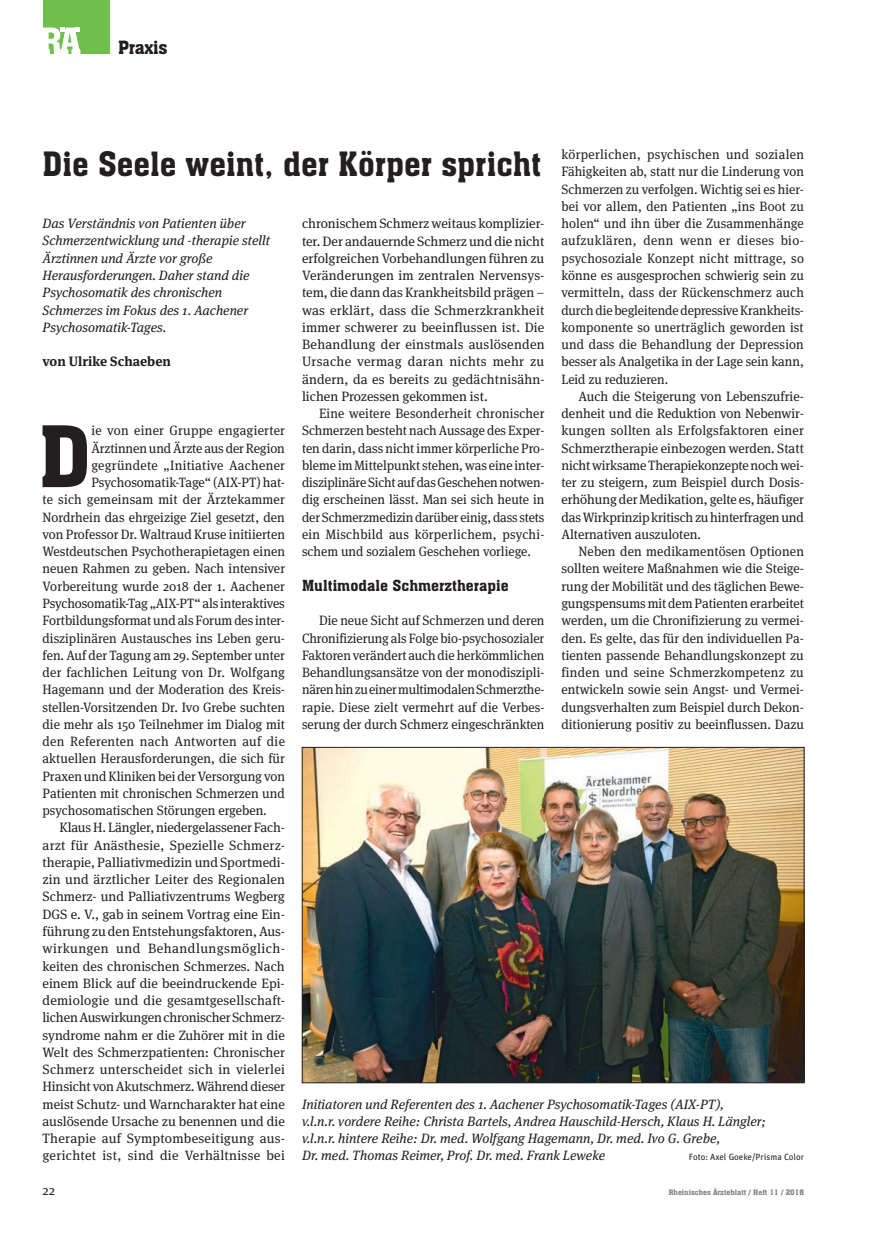
<style>
.page{position:relative;width:872px;height:1234px;background:#fff}
.page>*{position:absolute;margin:0;border:0;box-sizing:border-box;transform-origin:0 0}
.t1{font:83.1px "Aachen BT";color:#231f20}
.t2{font:33px "Aachen BT";color:#231f20;scale:.95 1}
.t3{font:18px "Aachen BT";letter-spacing:-.015em;color:#231f20}
.t4{font:15px "Aachen BT";color:#231f20}
.t5{font:13.5px/17.2px "Meta Serif OT";color:#231f20;text-align:justify}
.t6{font:13.5px/17.2px "Meta Serif OT";color:#231f20;text-align:justify;scale:.96 1}
.t7{font:italic 13.5px/17.2px "Meta Serif OT";color:#231f20}
.t8{font:13.5px "Meta Serif OT";letter-spacing:.02em;color:#231f20}
.t9{font:13.5px "Meta Serif OT";letter-spacing:.025em;color:#231f20}
.t10{font:13.5px "Meta Serif OT";letter-spacing:.035em;color:#231f20}
.t11{font:700 13.5px "Meta Serif OT";color:#231f20}
.t12{font:9px "Unit";color:#231f20}
.t13{font:7.5px "Aachen BT";color:#808285}
</style>
<div class="page">
<div style="left:43px;top:0;width:66px;height:54px;background:#70bf4c"></div>
<svg style="left:43px;top:28px;width:37px;height:26px"></svg>
<img style="left:304px;top:749px;width:498px;height:331px">
<h3 class="t3" style="left:118px;top:36px;width:51px">Praxis</h3>
<p class="t6" style="left:561px;top:146px;width:254px">körperlichen, psychischen und sozialen Fähigkeiten ab, statt nur die Linderung von Schmerzen zu verfolgen. Wichtig sei es hier&shy;bei vor allem, den Patienten „ins Boot zu holen“ und ihn über die Zusammenhänge aufzuklären, denn wenn er dieses bio&shy;psychosoziale Konzept nicht mittrage, so könne es ausgesprochen schwierig sein zu vermitteln, dass der Rückenschmerz auch durch die begleitende depressive Krankheits&shy;komponente so unerträglich geworden ist und dass die Behandlung der Depression besser als Analgetika in der Lage sein kann, Leid zu reduzieren.</p>
<p class="t5" style="left:561px;top:387px;width:244px;text-indent:17px">Auch die Steigerung von Lebenszufrie&shy;denheit und die Reduktion von Nebenwir&shy;kungen sollten als Erfolgsfaktoren einer Schmerztherapie einbezogen werden. Statt nicht wirksame Therapiekonzepte noch wei&shy;ter zu steigern, zum Beispiel durch Dosis&shy;erhöhung der Medikation, gelte es, häufiger das Wirkprinzip kritisch zu hinterfragen und Alternativen auszuloten.</p>
<p class="t5" style="left:561px;top:542px;width:244px;text-indent:17px">Neben den medikamentösen Optionen sollten weitere Maßnahmen wie die Steige&shy;rung der Mobilität und des täglichen Bewe&shy;gungspensums mit dem Patienten erarbeitet werden, um die Chronifizierung zu vermei&shy;den. Es gelte, das für den individuellen Pa&shy;tienten passende Behandlungskonzept zu finden und seine Schmerzkompetenz zu entwickeln sowie sein Angst- und Vermei&shy;dungsverhalten zum Beispiel durch Dekon&shy;ditionierung positiv zu beeinflussen. Dazu</p>
<h2 class="t2" style="left:43px;top:143px;width:526px">Die Seele weint, der Körper spricht</h2>
<p class="t7" style="left:43px;top:215px;width:229px">Das Verständnis von Patienten über Schmerzentwicklung und -therapie stellt Ärztinnen und Ärzte vor große Herausforderungen. Daher stand die Psychosomatik des chronischen Schmerzes im Fokus des 1. Aachener Psychosomatik-Tages.</p>
<p class="t11" style="left:43px;top:353px;width:130px">von Ulrike Schaeben</p>
<p class="t5" style="left:302px;top:215px;width:244px">chronischem Schmerz weitaus komplizier&shy;ter. Der andauernde Schmerz und die nicht erfolgreichen Vorbehandlungen führen zu Veränderungen im zentralen Nervensys&shy;tem, die dann das Krankheitsbild prägen – was erklärt, dass die Schmerzkrankheit immer schwerer zu beeinflussen ist. Die Behandlung der einstmals auslösenden Ursache vermag daran nichts mehr zu ändern, da es bereits zu gedächtnisähn&shy;lichen Prozessen gekommen ist.</p>
<p class="t6" style="left:302px;top:404px;width:254px;text-indent:17px">Eine weitere Besonderheit chronischer Schmerzen besteht nach Aussage des Exper&shy;ten darin, dass nicht immer körperliche Pro&shy;bleme im Mittelpunkt stehen, was eine inter&shy;disziplinäre Sicht auf das Geschehen notwen&shy;dig erscheinen lässt. Man sei sich heute in der Schmerzmedizin darüber einig, dass stets ein Mischbild aus körperlichem, psychi&shy;schem und sozialem Geschehen vorliege.</p>
<p class="t4" style="left:302px;top:575px;width:208px">Multimodale Schmerztherapie</p>
<p class="t6" style="left:302px;top:611px;width:254px;text-indent:17px">Die neue Sicht auf Schmerzen und deren Chronifizierung als Folge bio-psychosozialer Faktoren verändert auch die herkömmlichen Behandlungsansätze von der monodiszipli&shy;nären hin zu einer multimodalen Schmerzthe&shy;rapie. Diese zielt vermehrt auf die Verbes&shy;serung der durch Schmerz eingeschränkten</p>
<h1 class="t1" style="left:38px;top:404px;width:54px">D</h1>
<p class="t8" style="left:91px;top:422px;width:195px">ie von einer Gruppe engagierter</p>
<p class="t5" style="left:91px;top:439px;width:195px">Ärztinnen und Ärzte aus der Region</p>
<p class="t8" style="left:91px;top:456px;width:195px">gegründete „Initiative Aachener</p>
<p class="t5" style="left:91px;top:473px;width:195px">Psychosomatik-Tage“ (AIX-PT) hat-</p>
<p class="t5" style="left:43px;top:491px;width:244px">te sich gemeinsam mit der Ärztekammer</p>
<p class="t5" style="left:43px;top:508px;width:244px">Nordrhein das ehrgeizige Ziel gesetzt, den</p>
<p class="t5" style="left:43px;top:525px;width:244px">von Professor Dr. Waltraud Kruse initiierten</p>
<p class="t5" style="left:43px;top:542px;width:244px">Westdeutschen Psychotherapietagen einen</p>
<p class="t5" style="left:43px;top:560px;width:244px">neuen Rahmen zu geben. Nach intensiver</p>
<p class="t5" style="left:43px;top:577px;width:244px">Vorbereitung wurde 2018 der 1. Aachener</p>
<p class="t5" style="left:43px;top:594px;width:244px">Psychosomatik-Tag „AIX-PT“ als interaktives</p>
<p class="t5" style="left:43px;top:611px;width:242px">Fortbildungsformat und als Forum des inter-</p>
<p class="t6" style="left:43px;top:629px;width:254px">disziplinären Austausches ins Leben geru-</p>
<p class="t5" style="left:43px;top:646px;width:244px">fen. Auf der Tagung am 29. September unter</p>
<p class="t5" style="left:43px;top:663px;width:244px">der fachlichen Leitung von Dr. Wolfgang</p>
<p class="t5" style="left:43px;top:680px;width:242px">Hagemann und der Moderation des Kreis-</p>
<p class="t5" style="left:43px;top:698px;width:244px">stellen-Vorsitzenden Dr. Ivo Grebe suchten</p>
<p class="t5" style="left:43px;top:715px;width:244px">die mehr als 150 Teilnehmer im Dialog mit</p>
<p class="t8" style="left:43px;top:732px;width:244px">den Referenten nach Antworten auf die</p>
<p class="t5" style="left:43px;top:749px;width:244px">aktuellen Herausforderungen, die sich für</p>
<p class="t5" style="left:43px;top:767px;width:244px">Praxen und Kliniken bei der Versorgung von</p>
<p class="t5" style="left:43px;top:784px;width:244px">Patienten mit chronischen Schmerzen und</p>
<p class="t5" style="left:43px;top:801px;width:226px">psychosomatischen Störungen ergeben.</p>
<p class="t5" style="left:60px;top:818px;width:225px">Klaus H. Längler, niedergelassener Fach-</p>
<p class="t5" style="left:43px;top:836px;width:242px">arzt für Anästhesie, Spezielle Schmerz-</p>
<p class="t5" style="left:43px;top:853px;width:244px">therapie, Palliativmedizin und Sportmedi-</p>
<p class="t5" style="left:43px;top:870px;width:244px">zin und ärztlicher Leiter des Regionalen</p>
<p class="t5" style="left:43px;top:887px;width:244px">Schmerz- und Palliativzentrums Wegberg</p>
<p class="t5" style="left:43px;top:905px;width:244px">DGS e. V., gab in seinem Vortrag eine Ein-</p>
<p class="t5" style="left:43px;top:922px;width:244px">führung zu den Entstehungsfaktoren, Aus-</p>
<p class="t10" style="left:43px;top:939px;width:242px">wirkungen und Behandlungsmöglich-</p>
<p class="t5" style="left:43px;top:956px;width:244px">keiten des chronischen Schmerzes. Nach</p>
<p class="t5" style="left:43px;top:974px;width:242px">einem Blick auf die beeindruckende Epi-</p>
<p class="t5" style="left:43px;top:991px;width:242px">demiologie und die gesamtgesellschaft-</p>
<p class="t5" style="left:43px;top:1008px;width:242px">lichen Auswirkungen chronischer Schmerz-</p>
<p class="t5" style="left:43px;top:1025px;width:244px">syndrome nahm er die Zuhörer mit in die</p>
<p class="t5" style="left:43px;top:1043px;width:244px">Welt des Schmerzpatienten: Chronischer</p>
<p class="t8" style="left:43px;top:1060px;width:244px">Schmerz unterscheidet sich in vielerlei</p>
<p class="t5" style="left:43px;top:1077px;width:244px">Hinsicht von Akutschmerz. Während dieser</p>
<p class="t5" style="left:43px;top:1094px;width:244px">meist Schutz- und Warncharakter hat eine</p>
<p class="t5" style="left:43px;top:1112px;width:244px">auslösende Ursache zu benennen und die</p>
<p class="t8" style="left:43px;top:1129px;width:242px">Therapie auf Symptombeseitigung aus-</p>
<p class="t9" style="left:43px;top:1146px;width:244px">gerichtet ist, sind die Verhältnisse bei</p>
<p class="t7" style="left:302px;top:1094px;width:465px">Initiatoren und Referenten des 1. Aachener Psychosomatik-Tages (AIX-PT),<br>v.l.n.r. vordere Reihe: Christa Bartels, Andrea Hauschild-Hersch, Klaus H. Längler; v.l.n.r. hintere Reihe: Dr. med. Wolfgang Hagemann, Dr. med. Ivo G. Grebe,<br>Dr. med. Thomas Reimer, Prof. Dr. med. Frank Leweke</p>
<p class="t12" style="left:689px;top:1151px;width:117px">Foto: Axel Goeke/Prisma Color</p>
<p class="t5" style="left:43px;top:1181px;width:14px">22</p>
<p class="t13" style="left:668px;top:1187px;width:137px">Rheinisches Ärzteblatt / Heft 11 / 2018</p>
</div>
